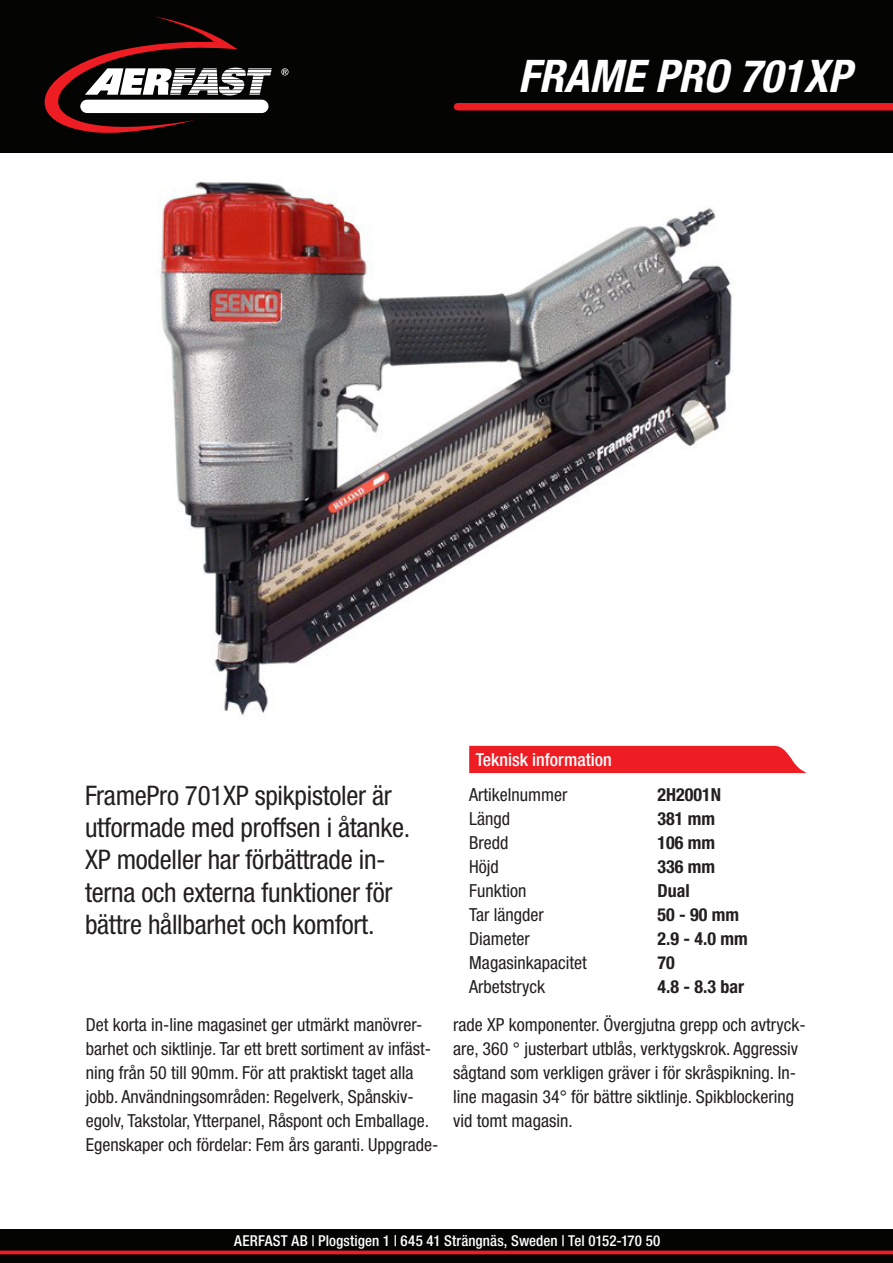
<style>
.page{position:relative;width:893px;height:1263px;background:#fff}
.page>*{position:absolute;margin:0;border:0;box-sizing:border-box;transform-origin:0 0}
.t1{font:italic 700 condensed 45px "Helvetica Neue";color:#fff}
.t2{font:condensed 27px/32.4px "Helvetica Neue";letter-spacing:-.01em;color:#231f20}
.t3{font:condensed 18px/24px "Helvetica Neue";color:#231f20}
.t4{font:700 condensed 18px "Helvetica Neue";color:#231f20}
.TechInfoHeader{font:500 condensed 18px "Helvetica Neue";color:#fff}
.t5{font:500 condensed 15px "Helvetica Neue";letter-spacing:.005em;color:#fff}
</style>
<div class="page">
<div style="left:0;top:1229px;width:893px;height:34px;background:#040503"></div>
<div style="left:0;top:0;width:893px;height:153px;background:#040503"></div>
<svg style="left:44px;top:16px;width:228px;height:117px"></svg>
<div style="left:80px;top:100px;width:188px;height:13px;background:#fff;border-radius:7px"></div>
<svg style="left:281px;top:68px;width:8px;height:7px"></svg>
<div style="left:458px;top:103px;width:435px;height:7px;background:#ee1d23"></div>
<svg style="left:0;top:1250px;width:893px;height:4px;background:#cb191e"></svg>
<img style="left:157px;top:181px;width:575px;height:535px">
<div style="left:469px;top:746px;width:338px;height:27px;background:#ee1d23"></div>
<h1 class="t1" style="left:518px;top:49px;width:335px">FRAME PRO 701XP</h1>
<p class="t2" style="left:85px;top:779px;width:327px">FramePro 701XP spikpistoler är utformade med proffsen i åtanke.<br>XP modeller har förbättrade in&shy;terna och externa funktioner för bättre hållbarhet och komfort.</p>
<p class="TechInfoHeader" style="left:476px;top:748px;width:138px">Teknisk information</p>
<p class="t3" style="left:469px;top:782px;width:100px">Artikelnummer</p>
<p class="t4" style="left:657px;top:783px;width:65px">2H2001N</p>
<p class="t3" style="left:469px;top:806px;width:42px">Längd</p>
<p class="t4" style="left:657px;top:807px;width:59px">381 mm</p>
<p class="t3" style="left:469px;top:830px;width:41px">Bredd</p>
<p class="t4" style="left:657px;top:831px;width:59px">106 mm</p>
<p class="t3" style="left:469px;top:854px;width:31px">Höjd</p>
<p class="t4" style="left:657px;top:855px;width:59px">336 mm</p>
<p class="t3" style="left:469px;top:878px;width:59px">Funktion</p>
<p class="t4" style="left:657px;top:879px;width:34px">Dual</p>
<p class="t3" style="left:469px;top:902px;width:76px">Tar längder</p>
<p class="t4" style="left:657px;top:903px;width:83px">50 - 90 mm</p>
<p class="t3" style="left:469px;top:926px;width:62px">Diameter</p>
<p class="t4" style="left:657px;top:927px;width:92px">2.9 - 4.0 mm</p>
<p class="t3" style="left:469px;top:950px;width:119px">Magasinkapacitet</p>
<p class="t4" style="left:657px;top:951px;width:19px">70</p>
<p class="t3" style="left:469px;top:974px;width:77px">Arbetstryck</p>
<p class="t4" style="left:657px;top:975px;width:88px">4.8 - 8.3 bar</p>
<p class="t3" style="left:86px;top:1012px;width:354px">Det korta in-line magasinet ger utmärkt manövrer&shy;barhet och siktlinje. Tar ett brett sortiment av infäst&shy;ning från 50 till 90mm. För att praktiskt taget alla jobb. Användningsområden: Regelverk, Spånskiv&shy;egolv, Takstolar, Ytterpanel, Råspont och Emballage.<br>Egenskaper och fördelar: Fem års garanti. Uppgrade-</p>
<p class="t3" style="left:453px;top:1012px;width:354px">rade XP komponenter. Övergjutna grepp och avtryck&shy;are, 360 ° justerbart utblås, verktygskrok. Aggressiv sågtand som verkligen gräver i för skråspikning. In&shy;line magasin 34° för bättre siktlinje. Spikblockering vid tomt magasin.</p>
<p class="t5" style="left:234px;top:1231px;width:428px">AERFAST AB | Plogstigen 1 | 645 41 Strängnäs, Sweden | Tel 0152-170 50</p>
</div>
